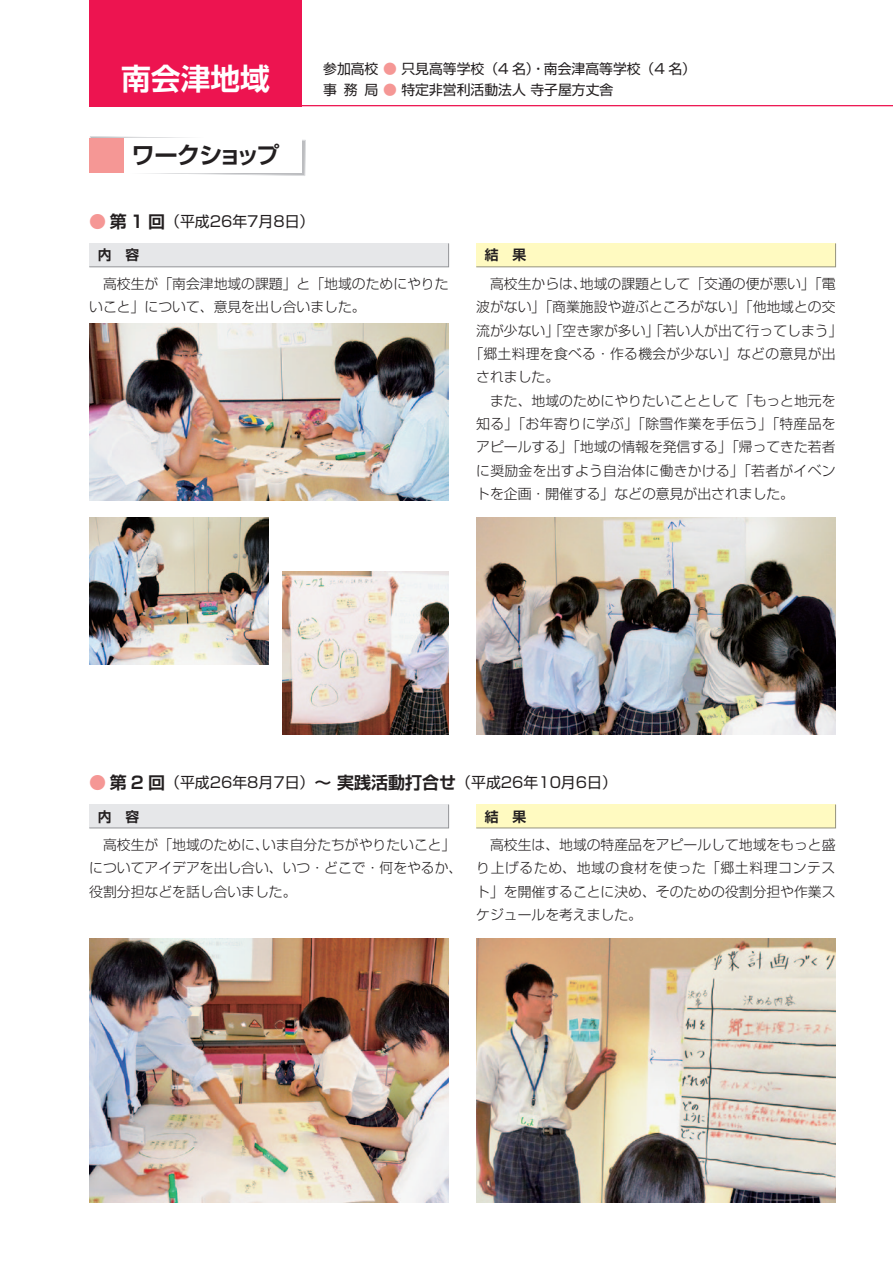
<style>
.page{position:relative;width:893px;height:1263px;background:#fff}
.page>*{position:absolute;margin:0;border:0;box-sizing:border-box;transform-origin:0 0}
.t1{font:700 29.7px "Shin Go Pr 5 De";color:#fff}
.t2{font:700 23.4px "Shin Go Pr 5 De";letter-spacing:-.09em;color:#231f20}
.t3{font:14.85px "Shin Go Pr 5";color:#231f20}
.t4{font:300 13.8px/23.4px "Shin Go Pr 5";color:#231f20}
.t5{font:300 13.8px "Shin Go Pr 5";letter-spacing:.02em;color:#231f20}
.t6{font:13.8px "Shin Go Pr 5";color:#231f20}
.t7{font:700 13.8px "Shin Go Pr 5 De";color:#231f20}
.s1{color:#f59795}
.s2{font-family:"Shin Go Pr 5 De";font-weight:700;font-size:16.95px;color:#f59795}
.s3{font-family:"Shin Go Pr 5 De";font-weight:700;font-size:16.95px}
</style>
<div class="page">
<svg style="left:89px;top:136px;width:217px;height:40px"></svg>
<div style="left:89px;top:0;width:213px;height:106px;background:#ed1450"></div>
<hr style="left:89px;top:105px;width:804px;height:1px;background:#ed1450">
<div style="left:123px;top:138px;width:179px;height:34px;background:#fff"></div>
<div style="left:89px;top:138px;width:34px;height:34px;background:#f59795"></div>
<div style="left:89px;top:243px;width:360px;height:24px;background:#e6e7e9"></div>
<div style="left:89px;top:804px;width:360px;height:24px;background:#e6e7e9"></div>
<div style="left:476px;top:243px;width:360px;height:24px;background:#fffac1"></div>
<div style="left:476px;top:804px;width:360px;height:24px;background:#fffac1"></div>
<img style="left:89px;top:939px;width:360px;height:263px">
<img style="left:476px;top:939px;width:360px;height:263px">
<img style="left:476px;top:518px;width:360px;height:217px">
<img style="left:283px;top:572px;width:166px;height:163px">
<img style="left:89px;top:518px;width:180px;height:146px">
<img style="left:89px;top:323px;width:360px;height:178px">
<h1 class="t1" style="left:121px;top:54px;width:150px">南会津地域</h1>
<p class="t6" style="left:323px;top:57px;width:374px">参加高校 <span class="s1">●</span> 只見高等学校（4 名）・南会津高等学校（4 名）</p>
<p class="t6" style="left:323px;top:79px;width:292px">事務局 <span class="s1">●</span> 特定非営利活動法人 寺子屋方丈舎</p>
<h2 class="t2" style="left:131px;top:136px;width:150px">ワークショップ</h2>
<p class="t3" style="left:89px;top:209px;width:227px"><span class="s2">●</span> <span class="s3">第 1 回</span>（平成26年7月8日）</p>
<p class="t7" style="left:98px;top:244px;width:43px">内 容</p>
<p class="t4" style="left:89px;top:270px;width:361px;text-indent:14px">高校生が「南会津地域の課題」と「地域のためにやりたいこと」について、意見を出し合いました。</p>
<p class="t7" style="left:485px;top:244px;width:43px">結 果</p>
<p class="t4" style="left:490px;top:270px;width:347px">高校生からは、地域の課題として「交通の便が悪い」「電</p>
<p class="t4" style="left:476px;top:294px;width:361px">波がない」「商業施設や遊ぶところがない」「他地域との交</p>
<p class="t4" style="left:476px;top:317px;width:368px">流が少ない」「空き家が多い」「若い人が出て行ってしまう」</p>
<p class="t5" style="left:469px;top:342px;width:368px">「郷土料理を食べる・作る機会が少ない」などの意見が出</p>
<p class="t4" style="left:476px;top:364px;width:84px">されました。</p>
<p class="t4" style="left:490px;top:387px;width:347px">また、地域のためにやりたいこととして「もっと地元を</p>
<p class="t5" style="left:476px;top:412px;width:361px">知る」「お年寄りに学ぶ」「除雪作業を手伝う」「特産品を</p>
<p class="t4" style="left:476px;top:434px;width:361px">アピールする」「地域の情報を発信する」「帰ってきた若者</p>
<p class="t5" style="left:476px;top:459px;width:361px">に奨励金を出すよう自治体に働きかける」「若者がイベン</p>
<p class="t4" style="left:476px;top:481px;width:319px">トを企画・開催する」などの意見が出されました。</p>
<p class="t3" style="left:89px;top:770px;width:529px"><span class="s2">●</span> <span class="s3">第 2 回</span>（平成26年8月7日）<span class="s3">〜 実践活動打合せ</span>（平成26年10月6日）</p>
<p class="t7" style="left:98px;top:805px;width:43px">内 容</p>
<p class="t4" style="left:89px;top:832px;width:375px;text-indent:14px">高校生が「地域のために、いま自分たちがやりたいこと」についてアイデアを出し合い、いつ・どこで・何をやるか、役割分担などを話し合いました。</p>
<p class="t7" style="left:485px;top:805px;width:43px">結 果</p>
<p class="t4" style="left:476px;top:831px;width:361px;text-align:justify;text-indent:14px">高校生は、地域の特産品をアピールして地域をもっと盛り上げるため、地域の食材を使った「郷土料理コンテスト」を開催することに決め、そのための役割分担や作業スケジュールを考えました。</p>
</div>
